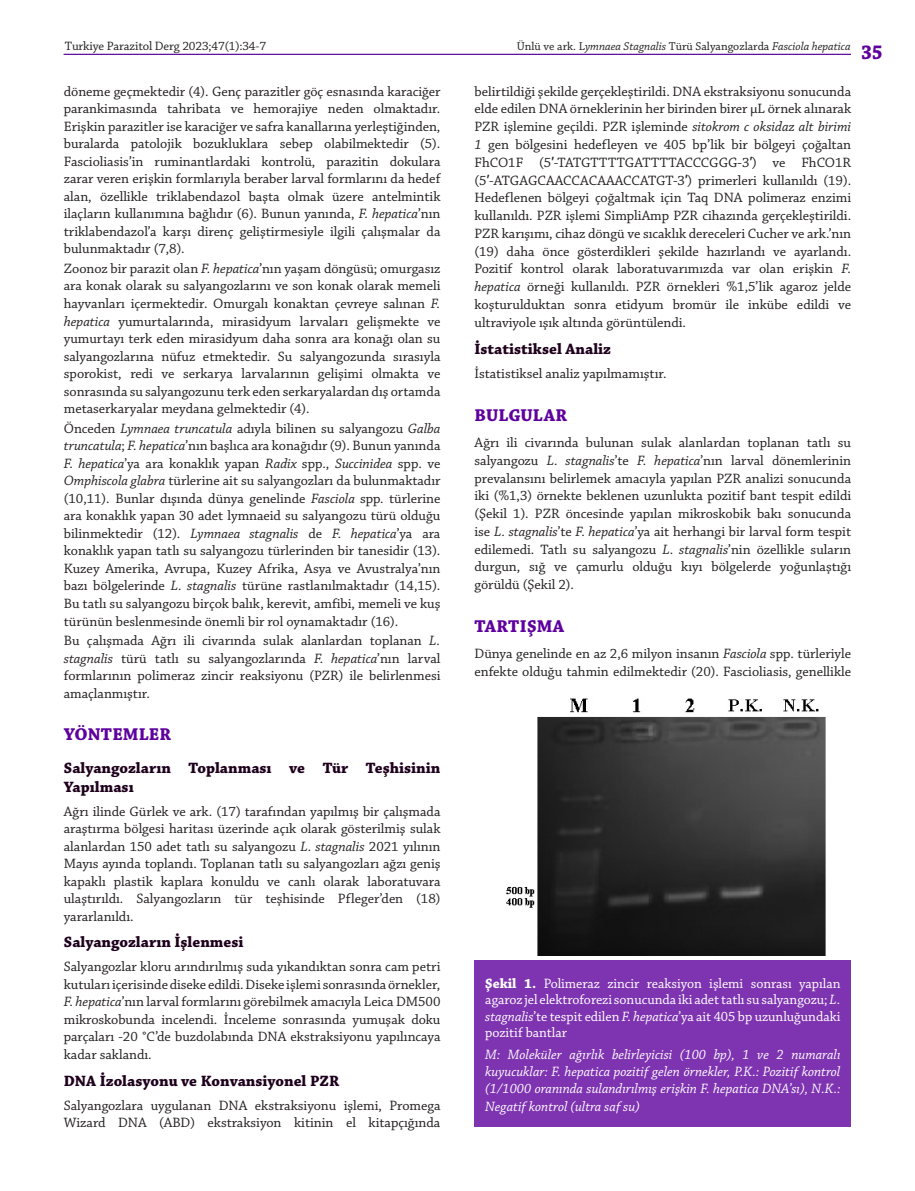
<style>
.page{position:relative;width:915px;height:1191px;background:#fff}
.page>*{position:absolute;margin:0;border:0;box-sizing:border-box;transform-origin:0 0}
.t1{font:700 21px "Chaparral Pro";color:#5e009e;scale:.92 1}
.ARA_BASLIK{font:700 18px "Chaparral Pro";letter-spacing:.005em;color:#5e009e}
.BOLD{font:700 15.75px/18.3px "Chaparral Pro";color:#1e001c}
.YAZI{font:14.25px/17.5px "Chaparral Pro";letter-spacing:-.005em;color:#231f20;text-align:justify}
.RESIM-ALTI{font:italic 14.25px/17.2px "Chaparral Pro";color:#fff;text-align:justify}
.RESIM-ALTI-2{font:14.25px/16.5px "Chaparral Pro";color:#fff;text-align:justify}
.t2{font:12.75px "Chaparral Pro";letter-spacing:-.01em;color:#231f20}
.KISA_BASLIK{font:italic 12px "Chaparral Pro";color:#231f20}
.s1{font-style:normal}
.s2{font-style:italic}
.s3{font-family:"Arial"}
.s4{font-weight:700}
</style>
<div class="page">
<hr style="left:64px;top:54px;width:786px;height:1px;background:#5e009e">
<div style="left:474px;top:960px;width:376px;height:167px;background:#7e33b1"></div>
<img style="left:506px;top:698px;width:320px;height:257px">
<p class="KISA_BASLIK" style="left:516px;top:39px;width:335px"><span class="s1">Ünlü ve ark. L</span>ymnaea Stagnalis <span class="s1">Türü Salyangozlarda</span> Fasciola hepatica</p>
<p class="t2" style="left:65px;top:39px;width:203px">Turkiye Parazitol Derg 2023;47(1):34-7</p>
<h1 class="t1" style="left:860px;top:40px;width:25px">35</h1>
<p class="YAZI" style="left:64px;top:83px;width:378px">döneme geçmektedir (4). Genç parazitler göç esnasında karaciğer parankimasında tahribata ve hemorajiye neden olmaktadır.<br>Erişkin parazitler ise karaciğer ve safra kanallarına yerleştiğinden, buralarda patolojik bozukluklara sebep olabilmektedir (5).<br>Fascioliasis’in ruminantlardaki kontrolü, parazitin dokulara zarar veren erişkin formlarıyla beraber larval formlarını da hedef alan, özellikle triklabendazol başta olmak üzere antelmintik ilaçların kullanımına bağlıdır (6). Bunun yanında, <span class="s2">F. hepatica</span>’nın triklabendazol’a karşı direnç geliştirmesiyle ilgili çalışmalar da bulunmaktadır (7,8).</p>
<p class="YAZI" style="left:64px;top:260px;width:378px">Zoonoz bir parazit olan <span class="s2">F. hepatica</span>’nın yaşam döngüsü; omurgasız ara konak olarak su salyangozlarını ve son konak olarak memeli hayvanları içermektedir. Omurgalı konaktan çevreye salınan <span class="s2">F. hepatica</span> yumurtalarında, mirasidyum larvaları gelişmekte ve yumurtayı terk eden mirasidyum daha sonra ara konağı olan su salyangozlarına nüfuz etmektedir. Su salyangozunda sırasıyla sporokist, redi ve serkarya larvalarının gelişimi olmakta ve sonrasında su salyangozunu terk eden serkaryalardan dış ortamda metaserkaryalar meydana gelmektedir (4).</p>
<p class="YAZI" style="left:64px;top:420px;width:378px">Önceden <span class="s2">Lymnaea truncatula</span> adıyla bilinen su salyangozu <span class="s2">Galba truncatula</span>; <span class="s2">F. hepatica</span>’nın başlıca ara konağıdır (9). Bunun yanında <span class="s2">F. hepatica</span>’ya ara konaklık yapan <span class="s2">Radix</span> spp., <span class="s2">Succinidea</span> spp. ve <span class="s2">Omphiscola glabra</span> türlerine ait su salyangozları da bulunmaktadır (10,11). Bunlar dışında dünya genelinde <span class="s2">Fasciola</span> spp<span class="s2">.</span> türlerine ara konaklık yapan 30 adet lymnaeid su salyangozu türü olduğu bilinmektedir (12). <span class="s2">Lymnaea stagnalis</span> de <span class="s2">F. hepatica</span>’ya ara konaklık yapan tatlı su salyangozu türlerinden bir tanesidir (13).<br>Kuzey Amerika, Avrupa, Kuzey Afrika, Asya ve Avustralya’nın bazı bölgelerinde <span class="s2">L. stagnalis</span> türüne rastlanılmaktadır (14,15).<br>Bu tatlı su salyangozu birçok balık, kerevit, amfibi, memeli ve kuş türünün beslenmesinde önemli bir rol oynamaktadır (16).</p>
<p class="YAZI" style="left:64px;top:632px;width:378px">Bu çalışmada Ağrı ili civarında sulak alanlardan toplanan <span class="s2">L. stagnalis</span> türü tatlı su salyangozlarında <span class="s2">F. hepatica</span>’nın larval formlarının polimeraz zincir reaksiyonu (PZR) ile belirlenmesi amaçlanmıştır.</p>
<p class="ARA_BASLIK" style="left:64px;top:724px;width:108px">YÖNTEMLER</p>
<p class="BOLD" style="left:64px;top:760px;width:378px">Salyangozların Toplanması ve Tür Teşhisinin<br>Yapılması</p>
<p class="YAZI" style="left:64px;top:803px;width:378px">Ağrı ilinde Gürlek ve ark. (17) tarafından yapılmış bir çalışmada araştırma bölgesi haritası üzerinde açık olarak gösterilmiş sulak alanlardan 150 adet tatlı su salyangozu <span class="s2">L. stagnalis</span> 2021 yılının Mayıs ayında toplandı. Toplanan tatlı su salyangozları ağzı geniş kapaklı plastik kaplara konuldu ve canlı olarak laboratuvara ulaştırıldı. Salyangozların tür teşhisinde Pfleger’den (18) yararlanıldı.</p>
<p class="BOLD" style="left:64px;top:934px;width:181px">Salyangozların İşlenmesi</p>
<p class="YAZI" style="left:64px;top:958px;width:378px">Salyangozlar kloru arındırılmış suda yıkandıktan sonra cam petri kutuları içerisinde diseke edildi. Diseke işlemi sonrasında örnekler, <span class="s2">F. hepatica</span>’nın larval formlarını görebilmek amacıyla Leica DM500 mikroskobunda incelendi. İnceleme sonrasında yumuşak doku parçaları -20 °C’de buzdolabında DNA ekstraksiyonu yapılıncaya kadar saklandı.</p>
<p class="BOLD" style="left:64px;top:1072px;width:277px">DNA İzolasyonu ve Konvansiyonel PZR</p>
<p class="YAZI" style="left:64px;top:1097px;width:378px">Salyangozlara uygulanan DNA ekstraksiyonu işlemi, Promega<br>Wizard DNA (ABD) ekstraksiyon kitinin el kitapçığında</p>
<p class="YAZI" style="left:474px;top:83px;width:378px">belirtildiği şekilde gerçekleştirildi. DNA ekstraksiyonu sonucunda elde edilen DNA örneklerinin her birinden birer µL örnek alınarak PZR işlemine geçildi. PZR işleminde <span class="s2">sitokrom c oksidaz alt birimi 1</span> gen bölgesini hedefleyen ve 405 bp’lik bir bölgeyi çoğaltan FhCO1F (5<span class="s3">′</span>-TATGTTTTGATTTTACCCGGG-3<span class="s3">′</span>) ve FhCO1R (5<span class="s3">′</span>-ATGAGCAACCACAAACCATGT-3<span class="s3">′</span>) primerleri kullanıldı (19).<br>Hedeflenen bölgeyi çoğaltmak için Taq DNA polimeraz enzimi kullanıldı. PZR işlemi SimpliAmp PZR cihazında gerçekleştirildi.<br>PZR karışımı, cihaz döngü ve sıcaklık dereceleri Cucher ve ark.’nın (19) daha önce gösterdikleri şekilde hazırlandı ve ayarlandı.<br>Pozitif kontrol olarak laboratuvarımızda var olan erişkin <span class="s2">F. hepatica</span> örneği kullanıldı. PZR örnekleri %1,5’lik agaroz jelde koşturulduktan sonra etidyum bromür ile inkübe edildi ve ultraviyole ışık altında görüntülendi.</p>
<p class="BOLD" style="left:474px;top:340px;width:138px">İstatistiksel Analiz</p>
<p class="YAZI" style="left:474px;top:365px;width:194px">İstatistiksel analiz yapılmamıştır.</p>
<p class="ARA_BASLIK" style="left:474px;top:404px;width:94px">BULGULAR</p>
<p class="YAZI" style="left:474px;top:434px;width:378px">Ağrı ili civarında bulunan sulak alanlardan toplanan tatlı su salyangozu <span class="s2">L. stagnalis</span>’te <span class="s2">F. hepatica</span>’nın larval dönemlerinin prevalansını belirlemek amacıyla yapılan PZR analizi sonucunda iki (%1,3) örnekte beklenen uzunlukta pozitif bant tespit edildi (Şekil 1). PZR öncesinde yapılan mikroskobik bakı sonucunda ise <span class="s2">L. stagnalis</span>’te <span class="s2">F. hepatica</span>’ya ait herhangi bir larval form tespit edilemedi. Tatlı su salyangozu <span class="s2">L. stagnalis</span>’nin özellikle suların durgun, sığ ve çamurlu olduğu kıyı bölgelerde yoğunlaştığı görüldü (Şekil 2).</p>
<p class="ARA_BASLIK" style="left:474px;top:615px;width:91px">TARTIŞMA</p>
<p class="YAZI" style="left:474px;top:645px;width:378px">Dünya genelinde en az 2,6 milyon insanın <span class="s2">Fasciola</span> spp. türleriyle enfekte olduğu tahmin edilmektedir (20). Fascioliasis, genellikle</p>
<p class="RESIM-ALTI-2" style="left:485px;top:975px;width:356px"><span class="s4">Şekil 1.</span> Polimeraz zincir reaksiyon işlemi sonrası yapılan agaroz jel elektroforezi sonucunda iki adet tatlı su salyangozu; <span class="s2">L. stagnalis</span>’te tespit edilen <span class="s2">F. hepatica</span>’ya ait 405 bp uzunluğundaki pozitif bantlar</p>
<p class="RESIM-ALTI" style="left:485px;top:1046px;width:356px">M: Moleküler ağırlık belirleyicisi (100 bp), 1 ve 2 numaralı kuyucuklar: F. hepatica pozitif gelen örnekler, P.K.: Pozitif kontrol (1/1000 oranında sulandırılmış erişkin F. hepatica DNA’sı), N.K.:<br>Negatif kontrol (ultra saf su)</p>
</div>
